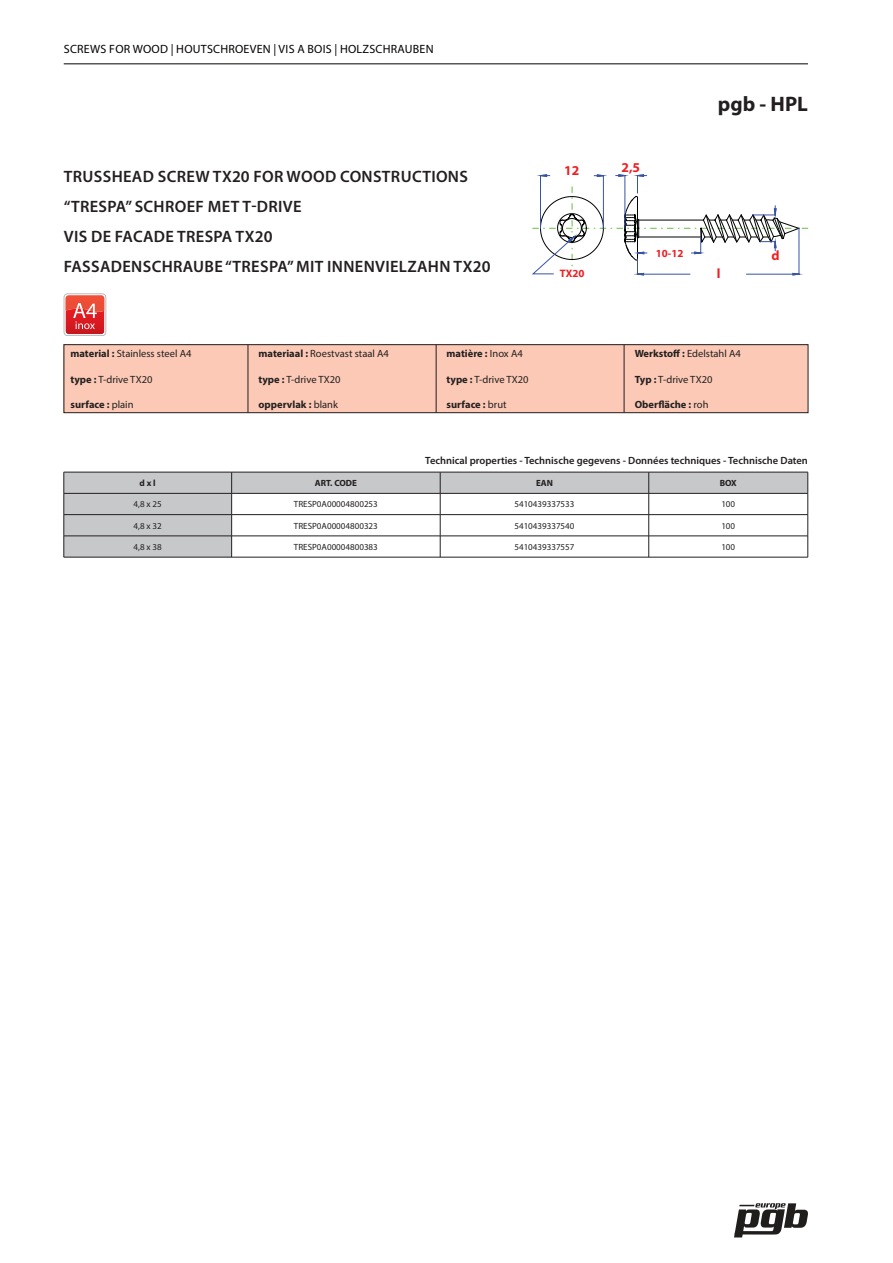
<style>
.page{position:relative;width:893px;height:1263px;background:#fff}
.page>*{position:absolute;margin:0;border:0;box-sizing:border-box;transform-origin:0 0}
.t1{font:700 21px "Myriad Pro";color:#231f20}
.t2{font:600 16.5px/30px "Myriad Pro";letter-spacing:.02em;color:#231f20}
.t3{font:700 13.5px "Myriad Pro";color:#ed2024}
.t4{font:12px "Myriad Pro";letter-spacing:.02em;color:#050001}
.t5{font:700 10.8px "Myriad Pro";color:#ed2024}
.t6{font:10.5px "Myriad Pro";color:#231f20}
.t7{font:600 10.5px "Myriad Pro";color:#231f20}
.t8{font:700 10.5px "Myriad Pro";color:#231f20}
.t9{font:9px "Myriad Pro";color:#231f20}
.t10{font:700 9px "Myriad Pro";color:#231f20}
.s1{font-weight:700}
.s2{font-weight:400}
</style>
<div class="page">
<svg style="left:734px;top:1203px;width:74px;height:34px"></svg>
<hr style="left:64px;top:64px;width:744px;height:1px;background:#050001">
<svg style="left:65px;top:473px;width:742px;height:84px"></svg>
<hr style="left:64px;top:472px;width:168px;height:1px;background:#231f20">
<hr style="left:232px;top:472px;width:208px;height:1px;background:#231f20">
<hr style="left:440px;top:472px;width:209px;height:1px;background:#231f20">
<hr style="left:649px;top:472px;width:159px;height:1px;background:#231f20">
<hr style="left:64px;top:493px;width:168px;height:1px;background:#231f20">
<hr style="left:232px;top:493px;width:208px;height:1px;background:#231f20">
<hr style="left:440px;top:493px;width:209px;height:1px;background:#231f20">
<hr style="left:649px;top:493px;width:159px;height:1px;background:#231f20">
<hr style="left:64px;top:514px;width:168px;height:1px;background:#231f20">
<hr style="left:232px;top:514px;width:208px;height:1px;background:#231f20">
<hr style="left:440px;top:514px;width:209px;height:1px;background:#231f20">
<hr style="left:649px;top:514px;width:159px;height:1px;background:#231f20">
<hr style="left:64px;top:536px;width:168px;height:1px;background:#231f20">
<svg style="left:64px;top:472px;width:1px;height:85px"></svg>
<hr style="left:232px;top:536px;width:208px;height:1px;background:#231f20">
<svg style="left:231px;top:472px;width:1px;height:85px"></svg>
<hr style="left:440px;top:536px;width:209px;height:1px;background:#231f20">
<svg style="left:440px;top:472px;width:1px;height:85px"></svg>
<hr style="left:649px;top:536px;width:159px;height:1px;background:#231f20">
<svg style="left:648px;top:472px;width:1px;height:85px"></svg>
<svg style="left:807px;top:472px;width:1px;height:85px"></svg>
<hr style="left:64px;top:557px;width:744px;height:1px;background:#231f20">
<svg style="left:532px;top:174px;width:276px;height:102px"></svg>
<svg style="left:64px;top:293px;width:42px;height:43px;background:#e3605d"></svg>
<div style="left:64px;top:345px;width:744px;height:68px;background:#fbc9b5"></div>
<div style="left:64px;top:344px;width:744px;height:69px;border:1px solid #231f20"></div>
<hr style="left:624px;top:345px;width:1px;height:68px;background:#231f20">
<hr style="left:436px;top:345px;width:1px;height:68px;background:#231f20">
<hr style="left:248px;top:345px;width:1px;height:68px;background:#231f20">
<p class="t4" style="left:64px;top:45px;width:371px">SCREWS FOR WOOD | HOUTSCHROEVEN | VIS A BOIS | HOLZSCHRAUBEN</p>
<h2 class="t2" style="left:64px;top:163px;width:428px">TRUSSHEAD SCREW TX20 FOR WOOD CONSTRUCTIONS “TRESPA” SCHROEF MET T-DRIVE<br>VIS DE FACADE TRESPA TX20<br>FASSADENSCHRAUBE “TRESPA” MIT INNENVIELZAHN TX20</h2>
<p class="t6" style="left:70px;top:350px;width:123px"><span class="s1">material :</span> Stainless steel A4</p>
<p class="t6" style="left:70px;top:375px;width:84px"><span class="s1">type :</span> T-drive TX20</p>
<p class="t8" style="left:70px;top:400px;width:65px">surface : <span class="s2">plain</span></p>
<p class="t6" style="left:259px;top:350px;width:132px"><span class="s1">materiaal :</span> Roestvast staal A4</p>
<p class="t6" style="left:259px;top:375px;width:84px"><span class="s1">type :</span> T-drive TX20</p>
<p class="t8" style="left:259px;top:400px;width:81px">oppervlak : <span class="s2">blank</span></p>
<p class="t8" style="left:447px;top:350px;width:78px">matière : <span class="s2">Inox A4</span></p>
<p class="t6" style="left:447px;top:375px;width:84px"><span class="s1">type :</span> T-drive TX20</p>
<p class="t8" style="left:447px;top:400px;width:61px">surface : <span class="s2">brut</span></p>
<p class="t3" style="left:564px;top:165px;width:17px">12</p>
<p class="t5" style="left:560px;top:270px;width:26px">TX20</p>
<p class="t3" style="left:621px;top:162px;width:20px">2,5</p>
<p class="t5" style="left:656px;top:249px;width:29px">10-12</p>
<h1 class="t1" style="left:718px;top:96px;width:92px">pgb - HPL</h1>
<p class="t3" style="left:717px;top:269px;width:5px">l</p>
<p class="t3" style="left:771px;top:250px;width:10px">d</p>
<p class="t6" style="left:635px;top:350px;width:108px"><span class="s1">Werkstoff :</span> Edelstahl A4</p>
<p class="t6" style="left:635px;top:375px;width:79px"><span class="s1">Typ :</span> T-drive TX20</p>
<p class="t8" style="left:635px;top:400px;width:75px">Oberfläche : <span class="s2">roh</span></p>
<p class="t7" style="left:425px;top:456px;width:384px">Technical properties - Technische gegevens - Données techniques - Technische Daten</p>
<p class="t10" style="left:140px;top:480px;width:18px">d x l</p>
<p class="t10" style="left:315px;top:480px;width:44px">ART. CODE</p>
<p class="t10" style="left:536px;top:480px;width:18px">EAN</p>
<p class="t10" style="left:720px;top:480px;width:19px">BOX</p>
<p class="t9" style="left:134px;top:501px;width:30px">4,8 x 25</p>
<p class="t9" style="left:294px;top:501px;width:85px">TRESP0A00004800253</p>
<p class="t9" style="left:514px;top:501px;width:62px">5410439337533</p>
<p class="t9" style="left:721px;top:501px;width:15px">100</p>
<p class="t9" style="left:134px;top:522px;width:30px">4,8 x 32</p>
<p class="t9" style="left:294px;top:522px;width:85px">TRESP0A00004800323</p>
<p class="t9" style="left:514px;top:522px;width:62px">5410439337540</p>
<p class="t9" style="left:721px;top:522px;width:15px">100</p>
<p class="t9" style="left:134px;top:543px;width:30px">4,8 x 38</p>
<p class="t9" style="left:294px;top:543px;width:85px">TRESP0A00004800383</p>
<p class="t9" style="left:514px;top:543px;width:62px">5410439337557</p>
<p class="t9" style="left:721px;top:543px;width:15px">100</p>
</div>
